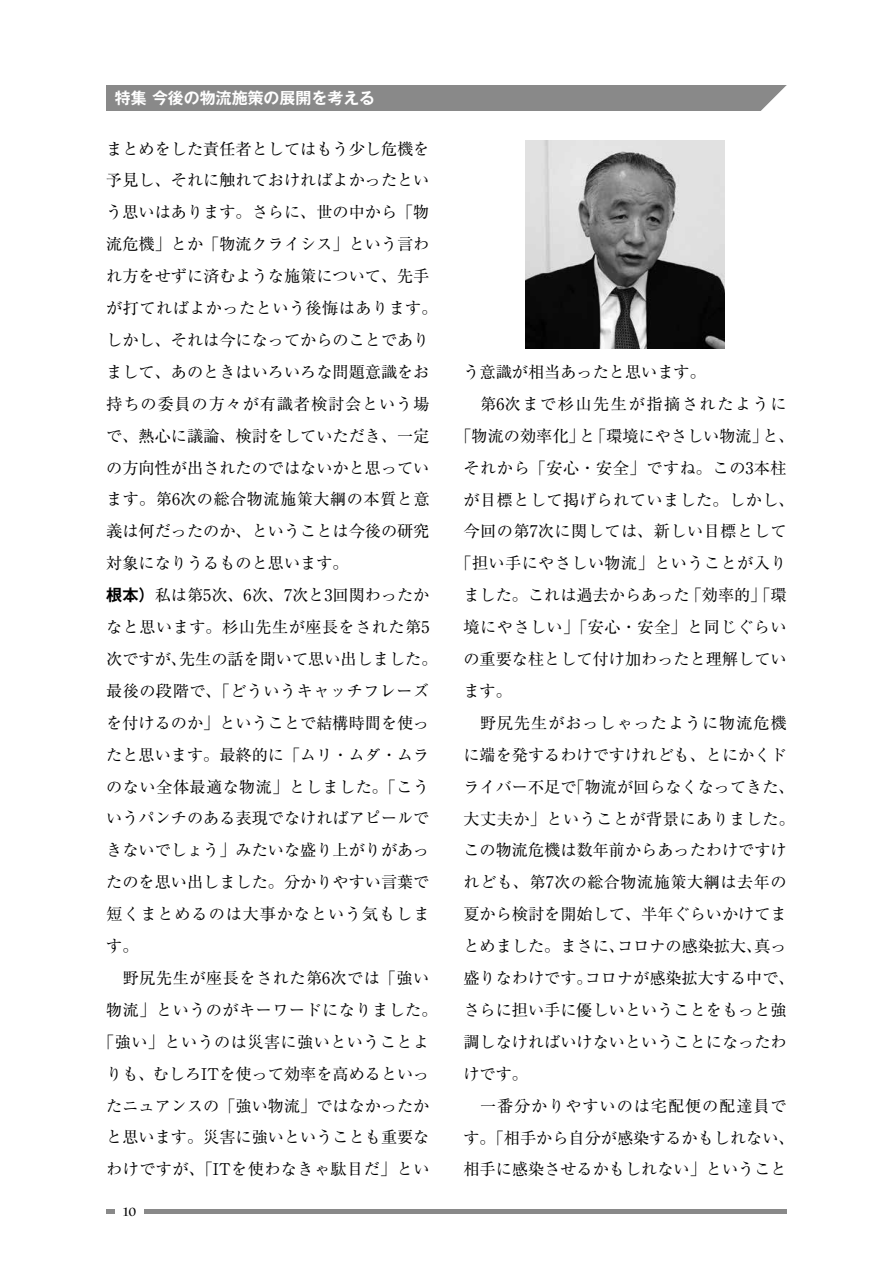
<style>
.page{position:relative;width:893px;height:1263px;background:#fff}
.page>*{position:absolute;margin:0;border:0;box-sizing:border-box;transform-origin:0 0}
.t1{font:16.2px/32px "Ryumin Pro";color:#000}
.t2{font:16.2px "Ryumin Pro";letter-spacing:.03em;color:#000}
.t3{font:16.2px "Ryumin Pro";letter-spacing:.025em;color:#000}
.t4{font:16.2px "Ryumin Pro";letter-spacing:.06em;color:#000}
.t5{font:16.2px "Ryumin Pro";letter-spacing:.035em;color:#000}
.t6{font:16.2px "Ryumin Pro";letter-spacing:.095em;color:#000}
.t7{font:700 15.9px "Gothic MB101 Pro De";color:#fff}
.t8{font:700 11.7px "Charlemagne Std";color:#000}
.s1{font-family:"Gothic MB101 Pro De";font-weight:700}
</style>
<div class="page">
<div style="left:106px;top:85px;width:681px;height:26px;background:#898989"></div>
<svg style="left:761px;top:85px;width:26px;height:26px"></svg>
<hr style="left:145px;top:1210px;width:642px;height:4px;background:#898989">
<svg style="left:106px;top:1210px;width:9px;height:4px"></svg>
<img style="left:526px;top:140px;width:198px;height:209px">
<p class="t7" style="left:115px;top:85px;width:262px">特集 今後の物流施策の展開を考える</p>
<p class="t1" style="left:106px;top:131px;width:333px">まとめをした責任者としてはもう少し危機を予見し、それに触れておければよかったという思いはあります。さらに、世の中から「物流危機」とか「物流クライシス」という言われ方をせずに済むような施策について、先手が打てればよかったという後悔はあります。しかし、それは今になってからのことでありまして、あのときはいろいろな問題意識をお持ちの委員の方々が有識者検討会という場で、熱心に議論、検討をしていただき、一定の方向性が出されたのではないかと思っています。第6次の総合物流施策大綱の本質と意義は何だったのか、ということは今後の研究対象になりうるものと思います。<br><span class="s1">根本）</span>私は第5次、6次、7次と3回関わったかなと思います。杉山先生が座長をされた第5次ですが、先生の話を聞いて思い出しました。最後の段階で、「どういうキャッチフレーズを付けるのか」ということで結構時間を使ったと思います。最終的に「ムリ・ムダ・ムラのない全体最適な物流」としました。「こういうパンチのある表現でなければアピールできないでしょう」みたいな盛り上がりがあったのを思い出しました。分かりやすい言葉で短くまとめるのは大事かなという気もします。</p>
<p class="t2" style="left:123px;top:965px;width:308px">野尻先生が座長をされた第6次では「強い</p>
<p class="t2" style="left:106px;top:997px;width:333px">物流」というのがキーワードになりました。</p>
<p class="t3" style="left:98px;top:1029px;width:333px">「強い」というのは災害に強いということよ</p>
<p class="t1" style="left:106px;top:1056px;width:325px">りも、むしろITを使って効率を高めるといっ</p>
<p class="t1" style="left:106px;top:1088px;width:325px">たニュアンスの「強い物流」ではなかったか</p>
<p class="t1" style="left:106px;top:1120px;width:325px">と思います。災害に強いということも重要な</p>
<p class="t3" style="left:106px;top:1156px;width:325px">わけですが、「ITを使わなきゃ駄目だ」とい</p>
<p class="t8" style="left:123px;top:1205px;width:15px">10</p>
<p class="t1" style="left:463px;top:355px;width:244px">う意識が相当あったと思います。</p>
<p class="t6" style="left:480px;top:391px;width:308px">第6次まで杉山先生が指摘されたように</p>
<p class="t1" style="left:455px;top:419px;width:341px">「物流の効率化」と「環境にやさしい物流」と、</p>
<p class="t5" style="left:463px;top:455px;width:325px">それから「安心・安全」ですね。この3本柱</p>
<p class="t2" style="left:463px;top:487px;width:333px">が目標として掲げられていました。しかし、</p>
<p class="t2" style="left:463px;top:519px;width:325px">今回の第7次に関しては、新しい目標として</p>
<p class="t3" style="left:455px;top:551px;width:333px">「担い手にやさしい物流」ということが入り</p>
<p class="t1" style="left:463px;top:578px;width:325px">ました。これは過去からあった「効率的」「環</p>
<p class="t2" style="left:463px;top:614px;width:325px">境にやさしい」「安心・安全」と同じぐらい</p>
<p class="t1" style="left:463px;top:642px;width:325px">の重要な柱として付け加わったと理解してい</p>
<p class="t1" style="left:463px;top:674px;width:50px">ます。</p>
<p class="t4" style="left:480px;top:710px;width:308px">野尻先生がおっしゃったように物流危機</p>
<p class="t1" style="left:463px;top:738px;width:325px">に端を発するわけですけれども、とにかくド</p>
<p class="t1" style="left:463px;top:769px;width:333px">ライバー不足で「物流が回らなくなってきた、</p>
<p class="t2" style="left:463px;top:806px;width:333px">大丈夫か」ということが背景にありました。</p>
<p class="t1" style="left:463px;top:833px;width:325px">この物流危機は数年前からあったわけですけ</p>
<p class="t2" style="left:463px;top:869px;width:325px">れども、第7次の総合物流施策大綱は去年の</p>
<p class="t1" style="left:463px;top:897px;width:325px">夏から検討を開始して、半年ぐらいかけてま</p>
<p class="t1" style="left:463px;top:929px;width:325px">とめました。まさに、コロナの感染拡大、真っ</p>
<p class="t1" style="left:463px;top:961px;width:333px">盛りなわけです。コロナが感染拡大する中で、</p>
<p class="t1" style="left:463px;top:993px;width:325px">さらに担い手に優しいということをもっと強</p>
<p class="t1" style="left:463px;top:1025px;width:325px">調しなければいけないということになったわ</p>
<p class="t1" style="left:463px;top:1056px;width:66px">けです。</p>
<p class="t4" style="left:480px;top:1093px;width:308px">一番分かりやすいのは宅配便の配達員で</p>
<p class="t1" style="left:463px;top:1120px;width:333px">す。「相手から自分が感染するかもしれない、</p>
<p class="t1" style="left:463px;top:1152px;width:325px">相手に感染させるかもしれない」ということ</p>
</div>
